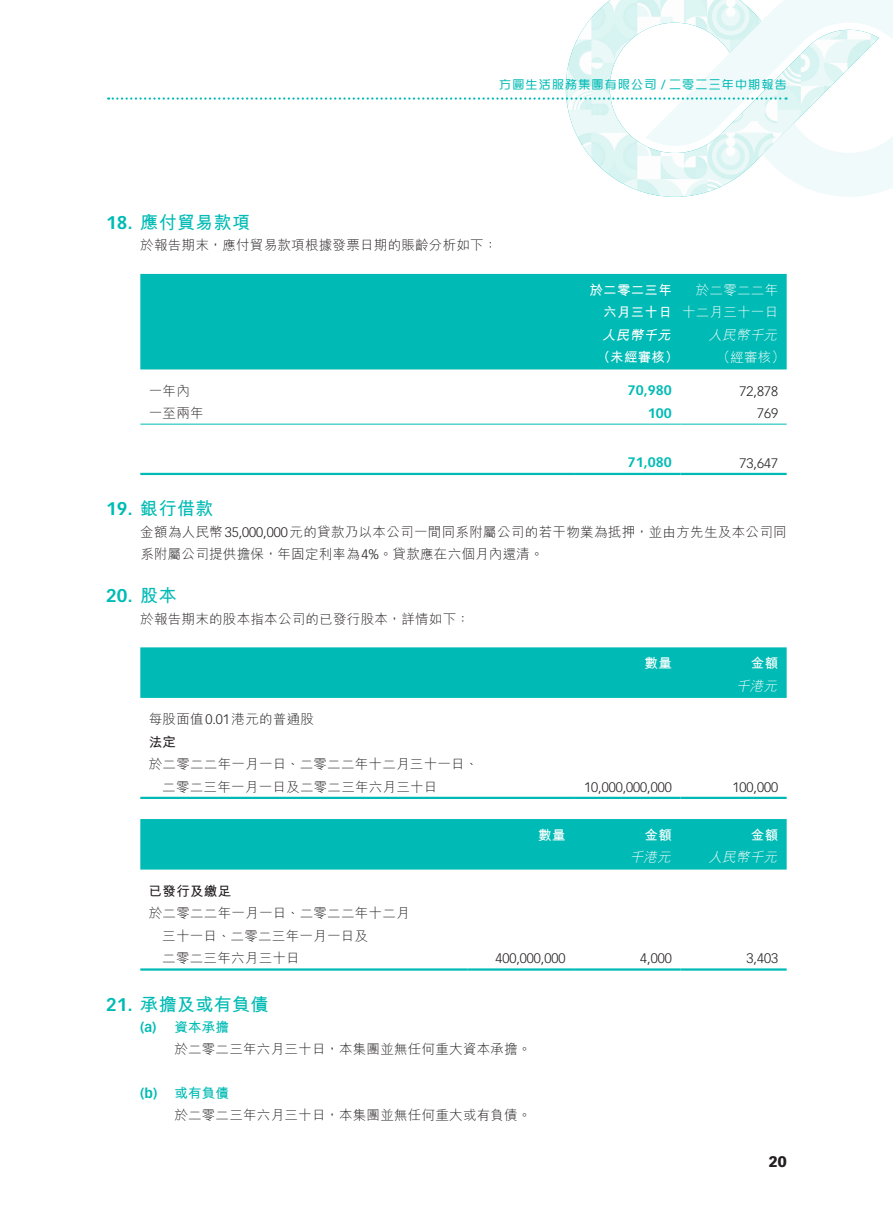
<style>
.page{position:relative;width:893px;height:1212px;background:#fff}
.page>*{position:absolute;margin:0;border:0;box-sizing:border-box;transform-origin:0 0}
.t1{font:700 18px "M Hei HK";letter-spacing:.02em;color:#00bbb5}
.t2{font:700 18px "Vectora LT Std";color:#00bbb5}
.t3{font:900 15px "Vectora LT Std";color:#231f20}
.t4{font:300 13.5px/22.5px "M Hei HK";letter-spacing:.02em;color:#231f20}
.t5{font:300 13.5px "Vectora LT Std";color:#231f20}
.t6{font:700 13.5px/22.5px "M Hei HK";letter-spacing:.02em;color:#fff;text-align:right}
.t7{font:700 13.5px "Vectora LT Std";color:#00bbb5}
.t8{font:300 13.5px/22.5px "M Hei HK";letter-spacing:.02em;color:#fff;text-align:right}
.t9{font:italic 300 13.5px "M Hei HK";color:#fff}
.t10{font:700 13.5px "M Hei HK";letter-spacing:.02em;color:#00bbb5}
.t11{font:700 13.5px "M Hei HK";letter-spacing:.02em;color:#231f20}
.t12{font:italic 700 13.5px "M Hei HK";color:#fff}
.t13{font:500 12px "MJ Ngai HK";letter-spacing:.1em;color:#00bbb5}
.s1{font-family:"Century Gothic";font-weight:700;font-size:11.25px}
.s2{font-family:"Vectora LT Std"}
.s3{font-family:"M Hei HK"}
.s4{font-weight:700}
</style>
<div class="page">
<img style="left:566px;top:0;width:79px;height:193px">
<svg style="left:645px;top:0;width:248px;height:197px"></svg>
<svg style="left:108px;top:97px;width:678px;height:3px"></svg>
<div style="left:140px;top:274px;width:647px;height:95px;background:#00bbb5"></div>
<hr style="left:140px;top:424px;width:434px;height:1px;background:#00bbb5">
<hr style="left:574px;top:424px;width:106px;height:1px;background:#00bbb5">
<hr style="left:680px;top:424px;width:107px;height:1px;background:#00bbb5">
<hr style="left:140px;top:473px;width:434px;height:2px;background:#00bbb5">
<hr style="left:574px;top:473px;width:106px;height:2px;background:#00bbb5">
<hr style="left:680px;top:473px;width:107px;height:2px;background:#00bbb5">
<div style="left:140px;top:647px;width:647px;height:51px;background:#00bbb5"></div>
<hr style="left:140px;top:797px;width:434px;height:2px;background:#00bbb5">
<hr style="left:574px;top:797px;width:106px;height:2px;background:#00bbb5">
<hr style="left:680px;top:797px;width:107px;height:2px;background:#00bbb5">
<div style="left:140px;top:819px;width:647px;height:50px;background:#00bbb5"></div>
<hr style="left:140px;top:968px;width:328px;height:3px;background:#00bbb5">
<hr style="left:468px;top:968px;width:106px;height:3px;background:#00bbb5">
<hr style="left:574px;top:968px;width:106px;height:3px;background:#00bbb5">
<hr style="left:680px;top:968px;width:107px;height:3px;background:#00bbb5">
<p class="t13" style="left:499px;top:78px;width:289px">方圓生活服務集團有限公司 <span class="s1">/</span> 二零二三年中期報告</p>
<h1 class="t1" style="left:106px;top:209px;width:145px"><span class="s2">18.</span> 應付貿易款項</h1>
<p class="t4" style="left:140px;top:234px;width:358px">於報告期末，應付貿易款項根據發票日期的賬齡分析如下：</p>
<p class="t4" style="left:149px;top:379px;width:43px">一年內</p>
<p class="t4" style="left:149px;top:402px;width:56px">一至兩年</p>
<p class="t6" style="left:589px;top:277px;width:84px">於二零二三年六月三十日</p>
<p class="t8" style="left:682px;top:278px;width:98px">於二零二二年十二月三十一日</p>
<p class="t9" style="left:708px;top:328px;width:73px">人民幣千元</p>
<p class="t12" style="left:602px;top:325px;width:74px">人民幣千元</p>
<p class="t6" style="left:597px;top:345px;width:83px">（未經審核）</p>
<p class="t8" style="left:717px;top:346px;width:70px">（經審核(</p>
<p class="t7" style="left:628px;top:382px;width:45px">70,980</p>
<p class="t5" style="left:739px;top:383px;width:40px">72,878</p>
<p class="t7" style="left:648px;top:405px;width:25px">100</p>
<p class="t5" style="left:757px;top:406px;width:23px">769</p>
<p class="t7" style="left:628px;top:454px;width:45px">71,080</p>
<p class="t5" style="left:739px;top:455px;width:40px">73,647</p>
<h1 class="t1" style="left:106px;top:495px;width:109px"><span class="s2">19.</span> 銀行借款</h1>
<p class="t4" style="left:140px;top:521px;width:648px;line-height:21.8px">金額為人民幣<span class="s2">35,000,000</span>元的貸款乃以本公司一間同系附屬公司的若干物業為抵押，並由方先生及本公司同系附屬公司提供擔保，年固定利率為<span class="s2">4%</span>。貸款應在六個月內還清。</p>
<h1 class="t2" style="left:106px;top:585px;width:72px">20. <span class="s3">股本</span></h1>
<p class="t4" style="left:140px;top:607px;width:331px">於報告期末的股本指本公司的已發行股本，詳情如下：</p>
<p class="t6" style="left:751px;top:651px;width:29px">金額</p>
<p class="t6" style="left:645px;top:651px;width:29px">數量</p>
<p class="t4" style="left:149px;top:708px;width:167px">每股面值<span class="s2">0.01</span>港元的普通股<span class="s4">法定</span></p>
<p class="t4" style="left:149px;top:753px;width:331px">於二零二二年一月一日、二零二二年十二月三十一日、</p>
<p class="t4" style="left:162px;top:775px;width:277px">二零二三年一月一日及二零二三年六月三十日</p>
<p class="t11" style="left:149px;top:881px;width:84px">已發行及繳足</p>
<p class="t4" style="left:162px;top:902px;width:249px;text-indent:-13px">於二零二二年一月一日、二零二二年十二月三十一日、二零二三年一月一日及</p>
<p class="t4" style="left:162px;top:947px;width:139px">二零二三年六月三十日</p>
<h1 class="t1" style="left:106px;top:991px;width:164px"><span class="s2">21.</span> 承擔及或有負債</h1>
<p class="t10" style="left:174px;top:1018px;width:56px">資本承擔</p>
<p class="t7" style="left:140px;top:1019px;width:18px">a( )</p>
<p class="t6" style="left:538px;top:822px;width:29px">數量</p>
<p class="t5" style="left:495px;top:951px;width:72px">400,000,000</p>
<p class="t7" style="left:140px;top:1085px;width:19px">b( )</p>
<p class="t4" style="left:174px;top:1038px;width:358px">於二零二三年六月三十日，本集團並無任何重大資本承擔。</p>
<p class="t10" style="left:174px;top:1083px;width:56px">或有負債</p>
<p class="t4" style="left:174px;top:1103px;width:358px">於二零二三年六月三十日，本集團並無任何重大或有負債。</p>
<p class="t5" style="left:584px;top:779px;width:89px">10,000,000,000</p>
<p class="t6" style="left:645px;top:822px;width:29px">金額</p>
<p class="t9" style="left:630px;top:850px;width:45px">千港元</p>
<p class="t5" style="left:640px;top:951px;width:33px">4,000</p>
<p class="t9" style="left:736px;top:679px;width:45px">千港元</p>
<p class="t5" style="left:732px;top:779px;width:47px">100,000</p>
<p class="t6" style="left:751px;top:822px;width:29px">金額</p>
<p class="t9" style="left:708px;top:850px;width:73px">人民幣千元</p>
<p class="t5" style="left:747px;top:951px;width:33px">3,403</p>
<p class="t3" style="left:769px;top:1152px;width:19px">20</p>
</div>
